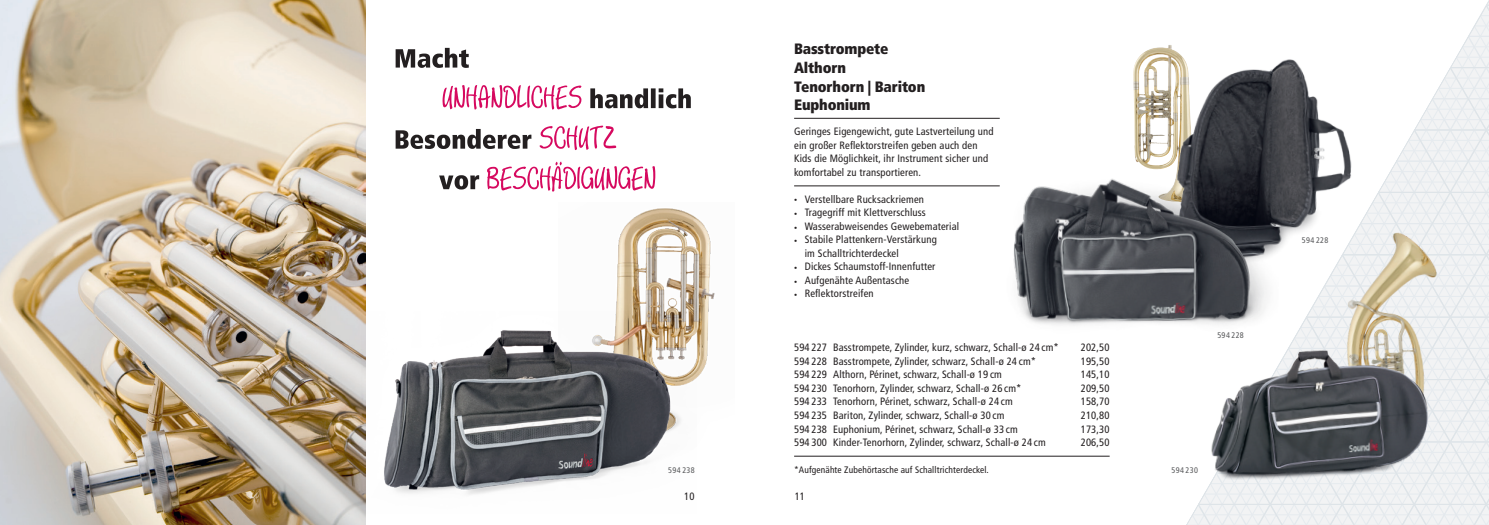
<style>
.page{position:relative;width:1489px;height:525px;background:#fff}
.page>*{position:absolute;margin:0;border:0;box-sizing:border-box;transform-origin:0 0}
.t1{font:900 condensed 15px/18.8px "Frutiger LT Com";letter-spacing:-.01em;color:#231f20}
.t2{font:condensed 10.62px/13.5px "Frutiger LT Com";letter-spacing:.015em;color:#231f20}
.t3{font:condensed 9.38px "Frutiger LT Com";letter-spacing:.015em;color:#231f20}
.t4{font:condensed 8.12px "Frutiger LT Com";letter-spacing:.05em;color:#57585a}
.s1{font-size:6.25px}
</style>
<div class="page">
<img style="left:0;top:0;width:365px;height:524px">
<hr style="left:1186px;top:524px;width:302px;height:1px;background:#e6ebef">
<svg style="left:1187px;top:2px;width:301px;height:522px"></svg>
<img style="left:616px;top:208px;width:99px;height:171px">
<img style="left:361px;top:311px;width:335px;height:202px">
<img style="left:1133px;top:51px;width:13px;height:116px">
<img style="left:1337px;top:225px;width:116px;height:224px">
<img style="left:1203px;top:345px;width:240px;height:144px">
<img style="left:1146px;top:44px;width:224px;height:240px">
<img style="left:993px;top:168px;width:287px;height:173px">
<svg style="left:487px;top:161px;width:168px;height:30px"></svg>
<svg style="left:439px;top:175px;width:40px;height:14px"></svg>
<svg style="left:539px;top:125px;width:77px;height:25px"></svg>
<svg style="left:395px;top:129px;width:136px;height:20px"></svg>
<svg style="left:590px;top:88px;width:100px;height:20px"></svg>
<svg style="left:442px;top:85px;width:139px;height:24px"></svg>
<svg style="left:395px;top:48px;width:74px;height:20px"></svg>
<hr style="left:794px;top:455px;width:315px;height:1px;background:#231f20">
<hr style="left:794px;top:118px;width:205px;height:1px;background:#231f20">
<hr style="left:794px;top:185px;width:205px;height:1px;background:#231f20">
<h1 class="t1" style="left:794px;top:39px;width:133px">Basstrompete<br>Althorn<br>Tenorhorn | Bariton<br>Euphonium</h1>
<p class="t2" style="left:794px;top:125px;width:201px">Geringes Eigengewicht, gute Lastverteilung und ein großer Reflektorstreifen geben auch den Kids die Möglichkeit, ihr Instrument sicher und komfortabel zu transportieren.</p>
<p class="t2" style="left:794px;top:192px;width:131px"><span class="s1">•</span> Verstellbare Rucksackriemen</p>
<p class="t2" style="left:794px;top:206px;width:133px"><span class="s1">•</span> Tragegriff mit Klettverschluss</p>
<p class="t2" style="left:794px;top:219px;width:167px"><span class="s1">•</span> Wasserabweisendes Gewebematerial</p>
<p class="t2" style="left:804px;top:233px;width:134px;text-indent:-11px"><span class="s1">•</span> Stabile Plattenkern-Verstärkung im Schalltrichterdeckel</p>
<p class="t2" style="left:794px;top:260px;width:143px"><span class="s1">•</span> Dickes Schaumstoff-Innenfutter</p>
<p class="t2" style="left:794px;top:273px;width:117px"><span class="s1">•</span> Aufgenähte Außentasche</p>
<p class="t2" style="left:794px;top:287px;width:81px"><span class="s1">•</span> Reflektorstreifen</p>
<p class="t2" style="left:794px;top:341px;width:266px">594 227 Basstrompete, Zylinder, kurz, schwarz, Schall-ø 24 cm*</p>
<p class="t2" style="left:1080px;top:341px;width:30px">202,50</p>
<p class="t2" style="left:794px;top:354px;width:243px">594 228 Basstrompete, Zylinder, schwarz, Schall-ø 24 cm*</p>
<p class="t2" style="left:1080px;top:354px;width:30px">195,50</p>
<p class="t2" style="left:794px;top:368px;width:209px">594 229 Althorn, Périnet, schwarz, Schall-ø 19 cm</p>
<p class="t2" style="left:1080px;top:368px;width:30px">145,10</p>
<p class="t2" style="left:794px;top:381px;width:229px">594 230 Tenorhorn, Zylinder, schwarz, Schall-ø 26 cm*</p>
<p class="t2" style="left:1080px;top:381px;width:30px">209,50</p>
<p class="t2" style="left:794px;top:395px;width:220px">594 233 Tenorhorn, Périnet, schwarz, Schall-ø 24 cm</p>
<p class="t2" style="left:1080px;top:395px;width:30px">158,70</p>
<p class="t2" style="left:794px;top:408px;width:212px">594 235 Bariton, Zylinder, schwarz, Schall-ø 30 cm</p>
<p class="t2" style="left:1080px;top:408px;width:30px">210,80</p>
<p class="t2" style="left:794px;top:422px;width:225px">594 238 Euphonium, Périnet, schwarz, Schall-ø 33 cm</p>
<p class="t2" style="left:1080px;top:422px;width:30px">173,30</p>
<p class="t2" style="left:794px;top:435px;width:253px">594 300 Kinder-Tenorhorn, Zylinder, schwarz, Schall-ø 24 cm</p>
<p class="t2" style="left:1080px;top:435px;width:30px">206,50</p>
<p class="t3" style="left:794px;top:464px;width:196px">*Aufgenähte Zubehörtasche auf Schalltrichterdeckel.</p>
<p class="t4" style="left:668px;top:465px;width:28px">594 238</p>
<p class="t4" style="left:1171px;top:465px;width:28px">594 230</p>
<p class="t2" style="left:684px;top:489px;width:12px">10</p>
<p class="t2" style="left:794px;top:489px;width:12px">11</p>
<p class="t4" style="left:1217px;top:330px;width:28px">594 228</p>
<p class="t4" style="left:1301px;top:235px;width:28px">594 228</p>
</div>
